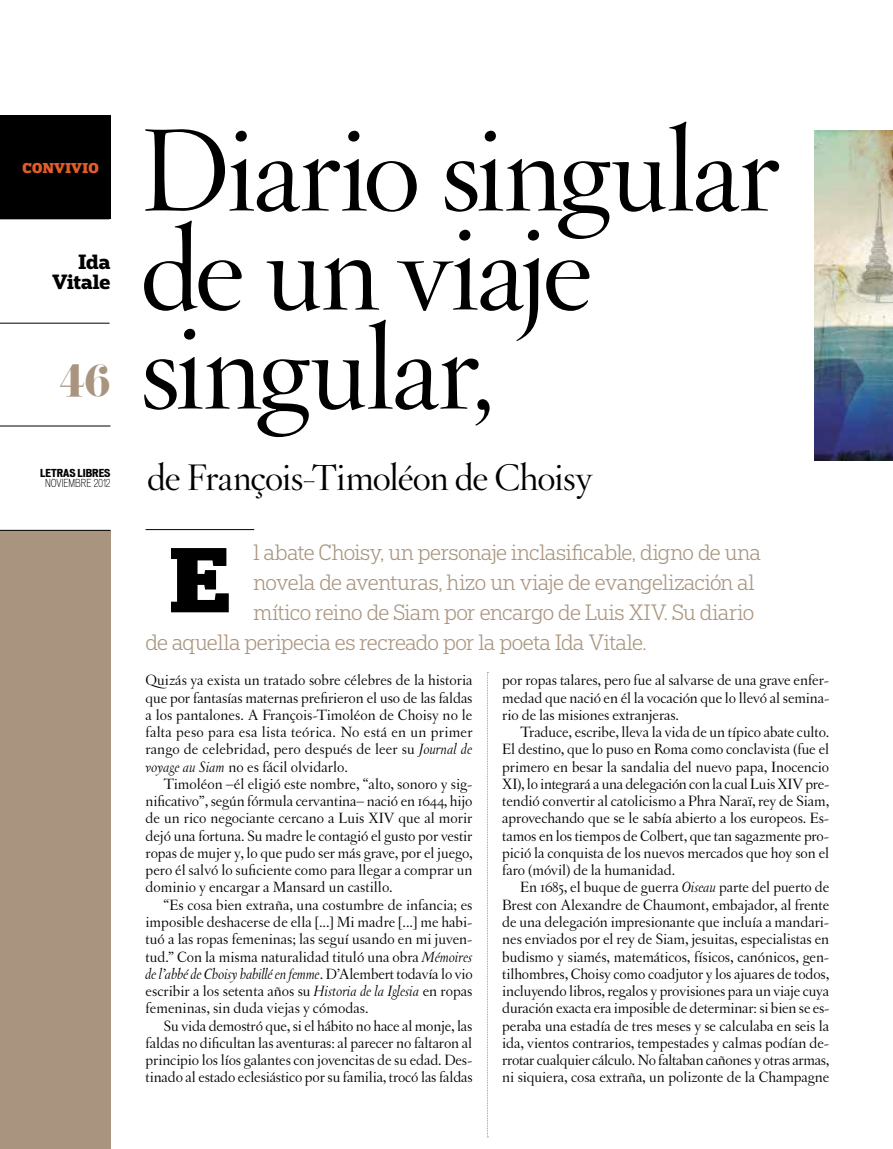
<style>
.page{position:relative;width:893px;height:1149px;background:#fff}
.page>*{position:absolute;margin:0;border:0;box-sizing:border-box;transform-origin:0 0}
.t1{font:300 114px/99px "Hoefler Titling";letter-spacing:-.025em;color:#000}
.t2{font:900 87px "Popular";color:#000}
.t3{font:39px "Eloquent JF";color:#a9957f}
.t4{font:300 36px "Hoefler Titling";letter-spacing:-.02em;color:#000}
.t5{font:300 21px "Popular";letter-spacing:-.02em;color:#a9957f}
.t6{font:700 19.5px/19.5px "Popular";letter-spacing:-.005em;color:#000;text-align:right}
.t7{font:15.75px/17.2px "Letras Oldstyle";letter-spacing:-.005em;color:#000;text-align:justify}
.t8{font:900 13.5px "Popular";letter-spacing:.02em;color:#e35d26}
.t9{font:300 condensed 10.5px "Vonnes";color:#000}
.t10{font:700 expanded 10.5px "Vonnes";color:#000}
.s1{font-style:italic}
</style>
<div class="page">
<div style="left:0;top:116px;width:111px;height:103px;background:#000"></div>
<div style="left:0;top:530px;width:111px;height:618px;background:#a9957f"></div>
<hr style="left:0;top:323px;width:110px;height:1px;background:#000">
<hr style="left:0;top:530px;width:111px;height:1px;background:#000">
<hr style="left:0;top:425px;width:111px;height:1px;background:#000">
<svg style="left:487px;top:672px;width:1px;height:465px"></svg>
<hr style="left:146px;top:529px;width:108px;height:1px;background:#000">
<img style="left:814px;top:131px;width:79px;height:330px">
<p class="t8" style="left:23px;top:159px;width:78px">CONVIVIO</p>
<p class="t6" style="left:52px;top:252px;width:60px">Ida<br>Vitale</p>
<h3 class="t3" style="left:60px;top:354px;width:52px">46</h3>
<p class="t10" style="left:40px;top:466px;width:72px">LETRAS LIBRES</p>
<p class="t9" style="left:45px;top:476px;width:67px">NOVIEMBRE 2012</p>
<h1 class="t1" style="left:140px;top:120px;width:641px">Diario singular de un viaje singular,</h1>
<h3 class="t4" style="left:147px;top:455px;width:447px">de François-Timoléon de Choisy</h3>
<h3 class="t5" style="left:254px;top:538px;width:509px">l abate Choisy, un personaje inclasificable, digno de una</h3>
<h3 class="t5" style="left:254px;top:569px;width:503px">novela de aventuras, hizo un viaje de evangelización al</h3>
<h3 class="t5" style="left:254px;top:599px;width:502px">mítico reino de Siam por encargo de Luis XIV. Su diario</h3>
<h3 class="t5" style="left:146px;top:629px;width:503px">de aquella peripecia es recreado por la poeta Ida Vitale.</h3>
<h2 class="t2" style="left:170px;top:522px;width:62px">E</h2>
<p class="t7" style="left:146px;top:671px;width:329px">Quizás ya exista un tratado sobre célebres de la historia que por fantasías maternas prefirieron el uso de las faldas a los pantalones. A François-Timoléon de Choisy no le falta peso para esa lista teórica. No está en un primer rango de celebridad, pero después de leer su <span class="s1">Journal de voyage au Siam</span> no es fácil olvidarlo.</p>
<p class="t7" style="left:146px;top:775px;width:328px;text-indent:18px">Timoléon –él eligió este nombre, “alto, sonoro y sig&shy;nificativo”, según fórmula cervantina– nació en 1644, hijo de un rico negociante cercano a Luis XIV que al morir dejó una fortuna. Su madre le contagió el gusto por vestir ropas de mujer y, lo que pudo ser más grave, por el juego, pero él salvó lo suficiente como para llegar a comprar un dominio y encargar a Mansard un castillo.</p>
<p class="t7" style="left:146px;top:895px;width:329px;text-indent:18px">“Es cosa bien extraña, una costumbre de infancia; es imposible deshacerse de ella [...] Mi madre [...] me habi&shy;tuó a las ropas femeninas; las seguí usando en mi juven&shy;tud.” Con la misma naturalidad tituló una obra <span class="s1">Mémoires de l’abbé de Choisy habillé en femme</span>. D’Alembert todavía lo vio escribir a los setenta años su <span class="s1">Historia de la Iglesia</span> en ropas femeninas, sin duda viejas y cómodas.</p>
<p class="t7" style="left:146px;top:1016px;width:329px;text-indent:18px">Su vida demostró que, si el hábito no hace al monje, las faldas no dificultan las aventuras: al parecer no faltaron al principio los líos galantes con jovencitas de su edad. Des&shy;tinado al estado eclesiástico por su familia, trocó las faldas</p>
<p class="t7" style="left:502px;top:671px;width:329px">por ropas talares, pero fue al salvarse de una grave enfer&shy;medad que nació en él la vocación que lo llevó al semina&shy;rio de las misiones extranjeras.</p>
<p class="t7" style="left:502px;top:723px;width:329px;text-indent:18px">Traduce, escribe, lleva la vida de un típico abate culto.<br>El destino, que lo puso en Roma como conclavista (fue el primero en besar la sandalia del nuevo papa, Inocencio XI), lo integrará a una delegación con la cual Luis XIV pre&shy;tendió convertir al catolicismo a Phra Naraï, rey de Siam, aprovechando que se le sabía abierto a los europeos. Es&shy;tamos en los tiempos de Colbert, que tan sagazmente pro&shy;pició la conquista de los nuevos mercados que hoy son el faro (móvil) de la humanidad.</p>
<p class="t7" style="left:502px;top:878px;width:329px;text-indent:18px">En 1685, el buque de guerra <span class="s1">Oiseau</span> parte del puerto de Brest con Alexandre de Chaumont, embajador, al frente de una delegación impresionante que incluía a mandari&shy;nes enviados por el rey de Siam, jesuitas, especialistas en budismo y siamés, matemáticos, físicos, canónicos, gen&shy;tilhombres, Choisy como coadjutor y los ajuares de todos, incluyendo libros, regalos y provisiones para un viaje cuya duración exacta era imposible de determinar: si bien se es&shy;peraba una estadía de tres meses y se calculaba en seis la ida, vientos contrarios, tempestades y calmas podían de&shy;rrotar cualquier cálculo. No faltaban cañones y otras armas, ni siquiera, cosa extraña, un polizonte de la Champagne</p>
</div>
